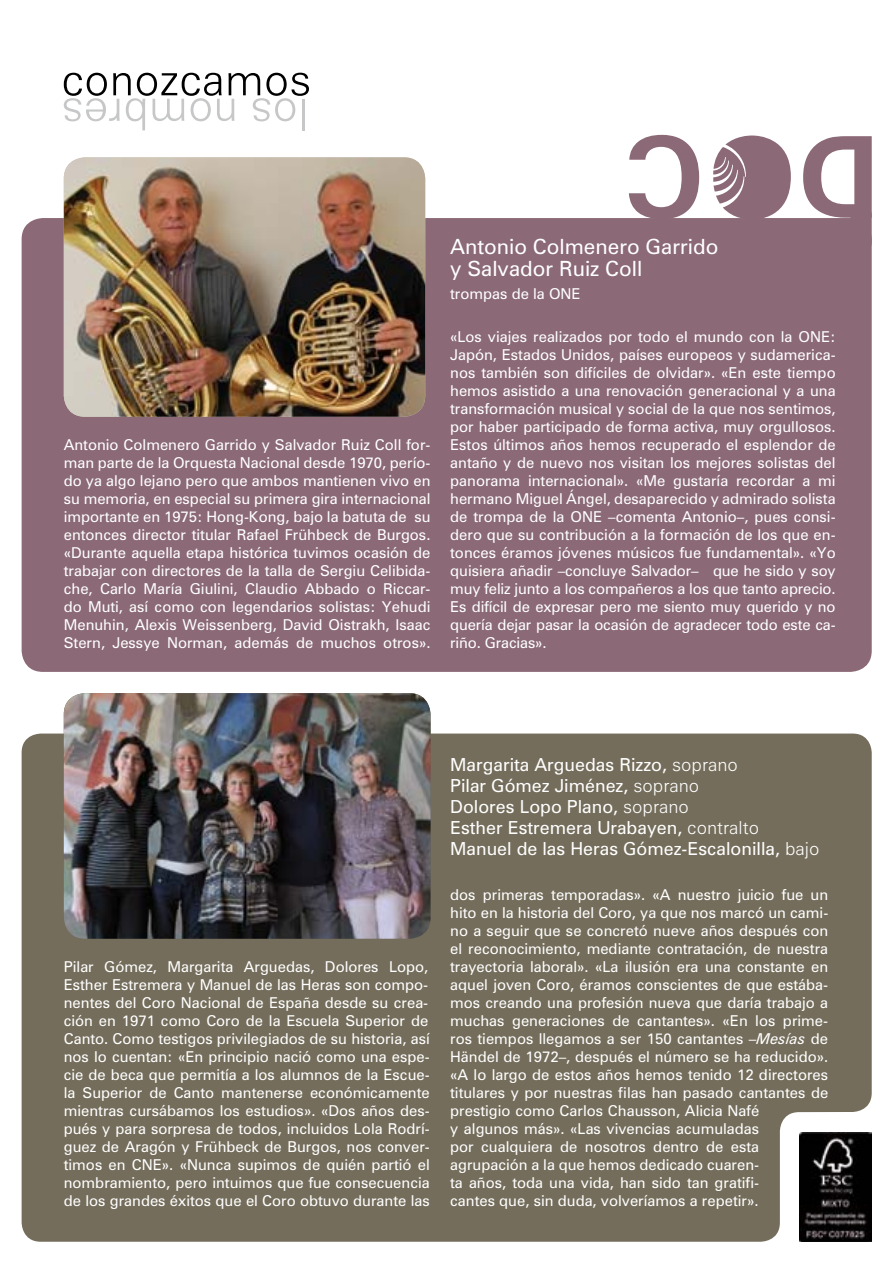
<style>
.page{position:relative;width:893px;height:1263px;background:#fff}
.page>*{position:absolute;margin:0;border:0;box-sizing:border-box;transform-origin:0 0}
.t1{font:21px/22.5px "Zurich BT";color:#fff}
.t2{font:18px/21px "Zurich BT";color:#fff}
.t3{font:15px/18px "Zurich BT";color:#fff;text-align:justify}
.s1{font-weight:300}
.s2{font-style:italic}
</style>
<div class="page">
<div style="left:22px;top:218px;width:850px;height:454px;background:#8b6977;border-radius:21px"></div>
<div style="left:22px;top:733px;width:850px;height:509px;background:#746d5b"></div>
<svg style="left:713px;top:135px;width:78px;height:83px"></svg>
<svg style="left:803px;top:136px;width:69px;height:82px"></svg>
<svg style="left:629px;top:135px;width:70px;height:83px"></svg>
<div style="left:850px;top:206px;width:22px;height:45px;background:#8b6977;border-radius:9px"></div>
<img style="left:64px;top:157px;width:361px;height:260px">
<img style="left:64px;top:693px;width:367px;height:246px">
<svg style="left:64px;top:73px;width:245px;height:57px"></svg>
<p class="t3" style="left:64px;top:436px;width:368px">Antonio Colmenero Garrido y Salvador Ruiz Coll for&shy;man parte de la Orquesta Nacional desde 1970, perío&shy;do ya algo lejano pero que ambos mantienen vivo en su memoria, en especial su primera gira internacional importante en 1975: Hong-Kong, bajo la batuta de su entonces director titular Rafael Frühbeck de Burgos. «Durante aquella etapa histórica tuvimos ocasión de trabajar con directores de la talla de Sergiu Celibida&shy;che, Carlo María Giulini, Claudio Abbado o Riccar&shy;do Muti, así como con legendarios solistas: Yehudi Menuhin, Alexis Weissenberg, David Oistrakh, Isaac Stern, Jessye Norman, además de muchos otros».</p>
<h1 class="t1" style="left:450px;top:235px;width:270px">Antonio Colmenero Garrido y Salvador Ruiz Coll</h1>
<p class="t3" style="left:450px;top:285px;width:132px">trompas de la ONE</p>
<p class="t3" style="left:450px;top:328px;width:387px">«Los viajes realizados por todo el mundo con la ONE:<br>Japón, Estados Unidos, países europeos y sudamerica&shy;nos también son difíciles de olvidar». «En este tiempo hemos asistido a una renovación generacional y a una transformación musical y social de la que nos sentimos, por haber participado de forma activa, muy orgullosos.<br>Estos últimos años hemos recuperado el esplendor de antaño y de nuevo nos visitan los mejores solistas del panorama internacional». «Me gustaría recordar a mi hermano Miguel Ángel, desaparecido y admirado solista de trompa de la ONE –comenta Antonio–, pues consi&shy;dero que su contribución a la formación de los que en&shy;tonces éramos jóvenes músicos fue fundamental». «Yo quisiera añadir –concluye Salvador– que he sido y soy muy feliz junto a los compañeros a los que tanto aprecio.<br>Es difícil de expresar pero me siento muy querido y no quería dejar pasar la ocasión de agradecer todo este ca&shy;riño. Gracias».</p>
<p class="t3" style="left:64px;top:958px;width:368px">Pilar Gómez, Margarita Arguedas, Dolores Lopo, Esther Estremera y Manuel de las Heras son compo&shy;nentes del Coro Nacional de España desde su crea&shy;ción en 1971 como Coro de la Escuela Superior de Canto. Como testigos privilegiados de su historia, así nos lo cuentan: «En principio nació como una espe&shy;cie de beca que permitía a los alumnos de la Escue&shy;la Superior de Canto mantenerse económicamente mientras cursábamos los estudios». «Dos años des&shy;pués y para sorpresa de todos, incluidos Lola Rodrí&shy;guez de Aragón y Frühbeck de Burgos, nos conver&shy;timos en CNE». «Nunca supimos de quién partió el nombramiento, pero intuimos que fue consecuencia de los grandes éxitos que el Coro obtuvo durante las</p>
<p class="t2" style="left:450px;top:754px;width:371px">Margarita Arguedas Rizzo, <span class="s1">soprano<br></span>Pilar Gómez Jiménez, <span class="s1">soprano<br></span>Dolores Lopo Plano, <span class="s1">soprano<br></span>Esther Estremera Urabayen, <span class="s1">contralto </span>Manuel de las Heras Gómez-Escalonilla, <span class="s1">bajo</span></p>
<p class="t3" style="left:450px;top:886px;width:380px;text-align:left">dos primeras temporadas». «A nuestro juicio fue un hito en la historia del Coro, ya que nos marcó un cami&shy;no a seguir que se concretó nueve años después con el reconocimiento, mediante contratación, de nuestra trayectoria laboral». «La ilusión era una constante en aquel joven Coro, éramos conscientes de que estába&shy;mos creando una profesión nueva que daría trabajo a muchas generaciones de cantantes». «En los prime&shy;ros tiempos llegamos a ser 150 cantantes –<span class="s2">Mesías</span> de Händel de 1972–, después el número se ha reducido». «A lo largo de estos años hemos tenido 12 directores titulares y por nuestras filas han pasado cantantes de prestigio como Carlos Chausson, Alicia Nafé<br>y algunos más». «Las vivencias acumuladas<br>por cualquiera de nosotros dentro de esta agrupación a la que hemos dedicado cuaren-<br>ta años, toda una vida, han sido tan gratifi-<br>cantes que, sin duda, volveríamos a repetir».</p>
</div>
